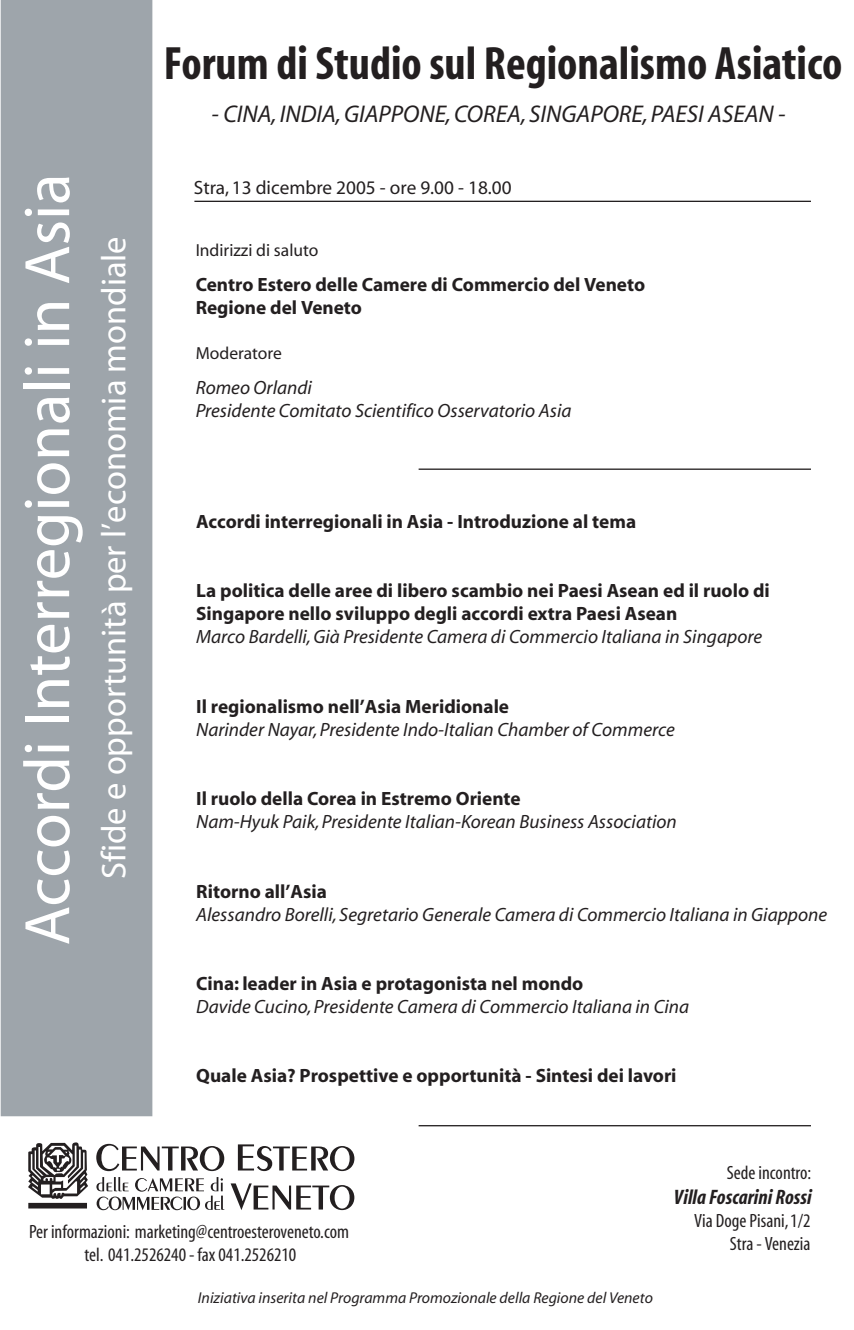
<style>
.page{position:relative;width:854px;height:1330px;background:#fff}
.page>*{position:absolute;margin:0;border:0;box-sizing:border-box;transform-origin:0 0}
.t1{font:64.75px "Myriad";color:#fff}
.t2{font:700 condensed 47.07px "Myriad";color:#231f20}
.t3{font:34.48px "Myriad";color:#fff}
.t4{font:italic 24.32px "Myriad";color:#231f20}
.t5{font:italic 700 condensed 21px "Myriad";color:#231f20}
.t6{font:700 19.25px/23.1px "Myriad";color:#231f20}
.t7{font:italic 19.25px/23.1px "Myriad";color:#231f20}
.t8{font:condensed 19.25px/23.1px "Myriad";color:#231f20;text-align:center}
.t9{font:19.25px "Myriad";color:#231f20}
.t10{font:17.5px "Myriad";color:#231f20}
.t11{font:italic 15.75px "Myriad";color:#231f20}
</style>
<div class="page">
<div style="left:1px;top:0;width:151px;height:1116px;background:#9ea5ab"></div>
<svg style="left:194px;top:200px;width:617px;height:2px"></svg>
<svg style="left:418px;top:468px;width:393px;height:2px"></svg>
<svg style="left:28px;top:1142px;width:60px;height:56px"></svg>
<div style="left:28px;top:1202px;width:59px;height:6px;background:#231f20"></div>
<svg style="left:230px;top:1183px;width:124px;height:27px"></svg>
<svg style="left:238px;top:1144px;width:116px;height:27px"></svg>
<svg style="left:96px;top:1143px;width:128px;height:28px"></svg>
<svg style="left:96px;top:1177px;width:128px;height:33px"></svg>
<svg style="left:418px;top:1125px;width:393px;height:2px"></svg>
<h1 class="t1" style="left:15px;top:945px;width:773px;rotate:-90deg">Accordi Interregionali in Asia</h1>
<h3 class="t3" style="left:97px;top:879px;width:644px;rotate:-90deg">Sfide e opportunità per l’economia mondiale</h3>
<h2 class="t2" style="left:164px;top:40px;width:680px">Forum di Studio sul Regionalismo Asiatico</h2>
<p class="t4" style="left:211px;top:102px;width:575px">- CINA, INDIA, GIAPPONE, COREA, SINGAPORE, PAESI ASEAN -</p>
<p class="t9" style="left:194px;top:178px;width:319px">Stra, 13 dicembre 2005 - ore 9.00 - 18.00</p>
<p class="t10" style="left:196px;top:241px;width:124px">Indirizzi di saluto</p>
<p class="t6" style="left:196px;top:274px;width:451px">Centro Estero delle Camere di Commercio del Veneto<br>Regione del Veneto</p>
<p class="t10" style="left:196px;top:344px;width:88px">Moderatore</p>
<p class="t7" style="left:196px;top:377px;width:377px">Romeo Orlandi<br>Presidente Comitato Scientifico Osservatorio Asia</p>
<p class="t6" style="left:196px;top:510px;width:441px">Accordi interregionali in Asia - Introduzione al tema</p>
<p class="t6" style="left:196px;top:580px;width:575px">La politica delle aree di libero scambio nei Paesi Asean ed il ruolo di<br>Singapore nello sviluppo degli accordi extra Paesi Asean</p>
<p class="t7" style="left:196px;top:626px;width:567px">Marco Bardelli, Già Presidente Camera di Commercio Italiana in Singapore</p>
<p class="t6" style="left:196px;top:695px;width:314px">Il regionalismo nell’Asia Meridionale</p>
<p class="t7" style="left:196px;top:718px;width:480px">Narinder Nayar, Presidente Indo-Italian Chamber of Commerce</p>
<p class="t6" style="left:196px;top:787px;width:326px">Il ruolo della Corea in Estremo Oriente</p>
<p class="t7" style="left:196px;top:811px;width:482px">Nam-Hyuk Paik, Presidente Italian-Korean Business Association</p>
<p class="t6" style="left:196px;top:880px;width:132px">Ritorno all’Asia</p>
<p class="t7" style="left:196px;top:903px;width:632px">Alessandro Borelli, Segretario Generale Camera di Commercio Italiana in Giappone</p>
<p class="t6" style="left:196px;top:972px;width:388px">Cina: leader in Asia e protagonista nel mondo</p>
<p class="t7" style="left:196px;top:996px;width:494px">Davide Cucino, Presidente Camera di Commercio Italiana in Cina</p>
<p class="t6" style="left:196px;top:1065px;width:481px">Quale Asia? Prospettive e opportunità - Sintesi dei lavori</p>
<p class="t8" style="left:29px;top:1220px;width:321px">Per informazioni: marketing@centroesteroveneto.com tel. 041.2526240 - fax 041.2526210</p>
<p class="t11" style="left:198px;top:1289px;width:456px">Iniziativa inserita nel Programma Promozionale della Regione del Veneto</p>
<p class="t8" style="left:726px;top:1161px;width:86px">Sede incontro:</p>
<p class="t5" style="left:673px;top:1186px;width:139px">Villa Foscarini Rossi</p>
<p class="t8" style="left:693px;top:1210px;width:118px;text-align:right">Via Doge Pisani, 1/2<br>Stra - Venezia</p>
</div>
